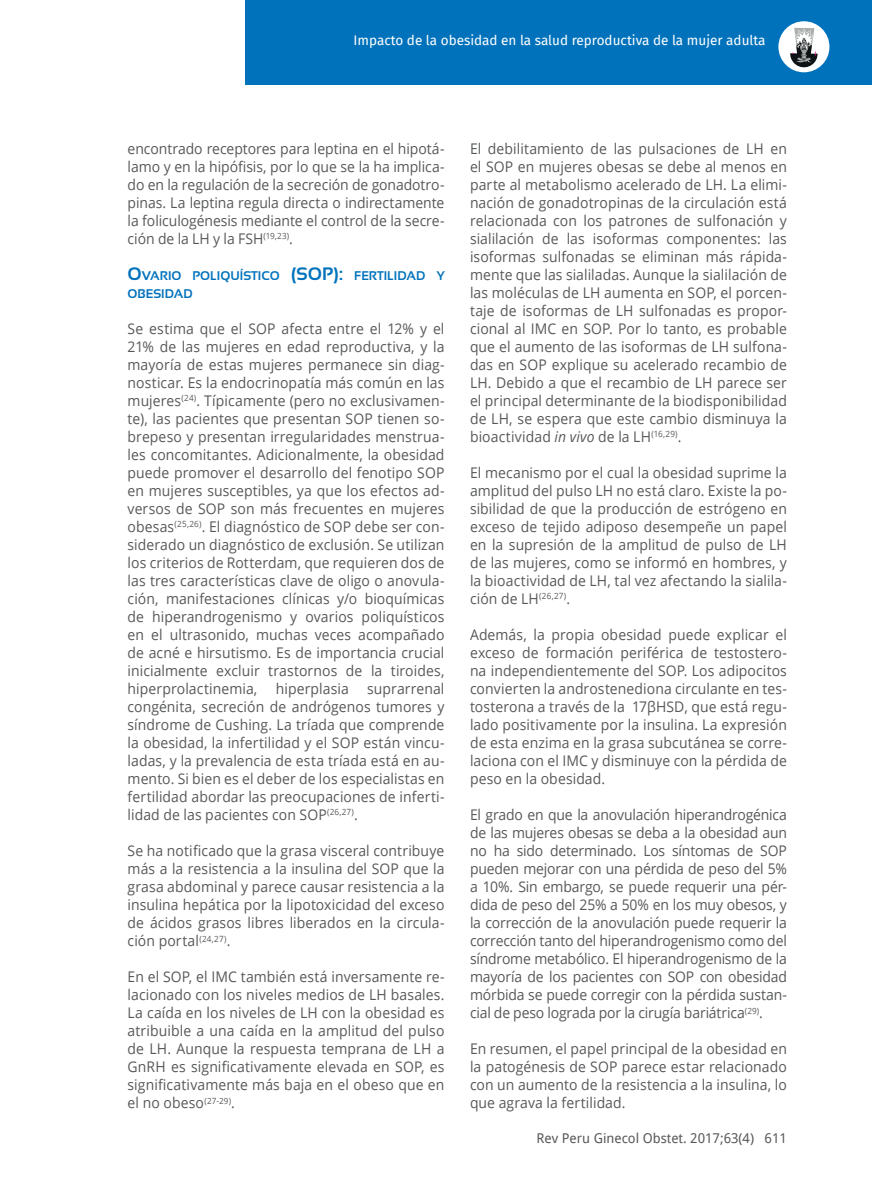
<style>
.page{position:relative;width:872px;height:1191px;background:#fff}
.page>*{position:absolute;margin:0;border:0;box-sizing:border-box;transform-origin:0 0}
.t1{font:14.7px/18px "Open Sans";letter-spacing:.005em;color:#57585a;text-align:justify;scale:.95 1}
.t2{font:13.5px "Fira Sans";color:#fff}
.t3{font:13.5px "Droid Sans";color:#57585a}
.t4{font:700 12.6px "Sansation";color:#0072bc}
.s1{font-size:18px}
.s2{font-style:italic}
</style>
<div class="page">
<div style="left:246px;top:0;width:626px;height:85px;background:#0072bc"></div>
<div style="left:778px;top:21px;width:51px;height:51px;background:#fff;border-radius:50%"></div>
<svg style="left:790px;top:28px;width:28px;height:40px"></svg>
<p class="t2" style="left:353px;top:30px;width:413px">Impacto de la obesidad en la salud reproductiva de la mujer adulta</p>
<p class="t1" style="left:128px;top:139px;width:335px">encontrado receptores para leptina en el hipotá&shy;lamo y en la hipófisis, por lo que se la ha implica&shy;do en la regulación de la secreción de gonadotro&shy;pinas. La leptina regula directa o indirectamente la foliculogénesis mediante el control de la secre&shy;ción de la LH y la FSH<sup>(19,23)</sup>.</p>
<p class="t4" style="left:128px;top:269px;width:182px"><span class="s1">O</span>VARIO POLIQUÍSTICO <span class="s1">(SOP</span></p>
<p class="t4" style="left:333px;top:269px;width:113px"><span class="s1">):</span> FERTILIDAD Y</p>
<p class="t4" style="left:128px;top:287px;width:67px">OBESIDAD</p>
<p class="t1" style="left:128px;top:319px;width:335px">Se estima que el SOP afecta entre el 12% y el 21% de las mujeres en edad reproductiva, y la mayoría de estas mujeres permanece sin diag&shy;nosticar. Es la endocrinopatía más común en las mujeres<sup>(24)</sup>. Típicamente (pero no exclusivamen&shy;te), las pacientes que presentan SOP tienen so&shy;brepeso y presentan irregularidades menstrua&shy;les concomitantes. Adicionalmente, la obesidad puede promover el desarrollo del fenotipo SOP en mujeres susceptibles, ya que los efectos ad&shy;versos de SOP son más frecuentes en mujeres obesas<sup>(25,26)</sup>. El diagnóstico de SOP debe ser con&shy;siderado un diagnóstico de exclusión. Se utilizan los criterios de Rotterdam, que requieren dos de las tres características clave de oligo o anovula&shy;ción, manifestaciones clínicas y/o bioquímicas de hiperandrogenismo y ovarios poliquísticos en el ultrasonido, muchas veces acompañado de acné e hirsutismo. Es de importancia crucial inicialmente excluir trastornos de la tiroides, hiperprolactinemia,</p>
<p class="t1" style="left:128px;top:679px;width:335px;text-indent:240px">suprarrenal congénita, secreción de andrógenos tumores y síndrome de Cushing. La tríada que comprende la obesidad, la infertilidad y el SOP están vincu&shy;ladas, y la prevalencia de esta tríada está en au&shy;mento. Si bien es el deber de los especialistas en fertilidad abordar las preocupaciones de inferti&shy;lidad de las pacientes con SOP<sup>(26,27)</sup>.</p>
<p class="t1" style="left:128px;top:841px;width:335px">Se ha notificado que la grasa visceral contribuye más a la resistencia a la insulina del SOP que la grasa abdominal y parece causar resistencia a la insulina hepática por la lipotoxicidad del exceso de ácidos grasos libres liberados en la circula&shy;ción portal<sup>(24,27)</sup>.</p>
<p class="t1" style="left:128px;top:967px;width:335px">En el SOP, el IMC también está inversamente re&shy;lacionado con los niveles medios de LH basales.<br>La caída en los niveles de LH con la obesidad es atribuible a una caída en la amplitud del pulso de LH. Aunque la respuesta temprana de LH a GnRH es significativamente elevada en SOP, es significativamente más baja en el obeso que en el no obeso<sup>(27-29)</sup>.</p>
<p class="t1" style="left:276px;top:679px;width:78px">hiperplasia</p>
<p class="t1" style="left:470px;top:139px;width:335px">El debilitamiento de las pulsaciones de LH en el SOP en mujeres obesas se debe al menos en parte al metabolismo acelerado de LH. La elimi&shy;nación de gonadotropinas de la circulación está relacionada con los patrones de sulfonación y sialilación de las isoformas componentes: las isoformas sulfonadas se eliminan más rápida&shy;mente que las sialiladas. Aunque la sialilación de las moléculas de LH aumenta en SOP, el porcen&shy;taje de isoformas de LH sulfonadas es propor&shy;cional al IMC en SOP. Por lo tanto, es probable que el aumento de las isoformas de LH sulfona&shy;das en SOP explique su acelerado recambio de LH. Debido a que el recambio de LH parece ser el principal determinante de la biodisponibilidad de LH, se espera que este cambio disminuya la bioactividad <span class="s2">in vivo</span> de la LH<sup>(16,29)</sup>.</p>
<p class="t1" style="left:470px;top:463px;width:335px">El mecanismo por el cual la obesidad suprime la amplitud del pulso LH no está claro. Existe la po&shy;sibilidad de que la producción de estrógeno en exceso de tejido adiposo desempeñe un papel en la supresión de la amplitud de pulso de LH de las mujeres, como se informó en hombres, y la bioactividad de LH, tal vez afectando la sialila&shy;ción de LH<sup>(26,27)</sup>.</p>
<p class="t1" style="left:470px;top:625px;width:335px">Además, la propia obesidad puede explicar el exceso de formación periférica de testostero&shy;na independientemente del SOP. Los adipocitos convierten la androstenediona circulante en tes&shy;tosterona a través de la 17βHSD, que está regu&shy;lado positivamente por la insulina. La expresión de esta enzima en la grasa subcutánea se corre&shy;laciona con el IMC y disminuye con la pérdida de peso en la obesidad.</p>
<p class="t1" style="left:470px;top:805px;width:335px">El grado en que la anovulación hiperandrogénica de las mujeres obesas se deba a la obesidad aun no ha sido determinado. Los síntomas de SOP pueden mejorar con una pérdida de peso del 5% a 10%. Sin embargo, se puede requerir una pér&shy;dida de peso del 25% a 50% en los muy obesos, y la corrección de la anovulación puede requerir la corrección tanto del hiperandrogenismo como del síndrome metabólico. El hiperandrogenismo de la mayoría de los pacientes con SOP con obesidad mórbida se puede corregir con la pérdida sustan&shy;cial de peso lograda por la cirugía bariátrica<sup>(29)</sup>.</p>
<p class="t1" style="left:470px;top:1039px;width:335px">En resumen, el papel principal de la obesidad en la patogénesis de SOP parece estar relacionado con un aumento de la resistencia a la insulina, lo que agrava la fertilidad.</p>
<p class="t3" style="left:536px;top:1128px;width:252px">Rev Peru Ginecol Obstet. 2017;63(4) 611</p>
</div>
